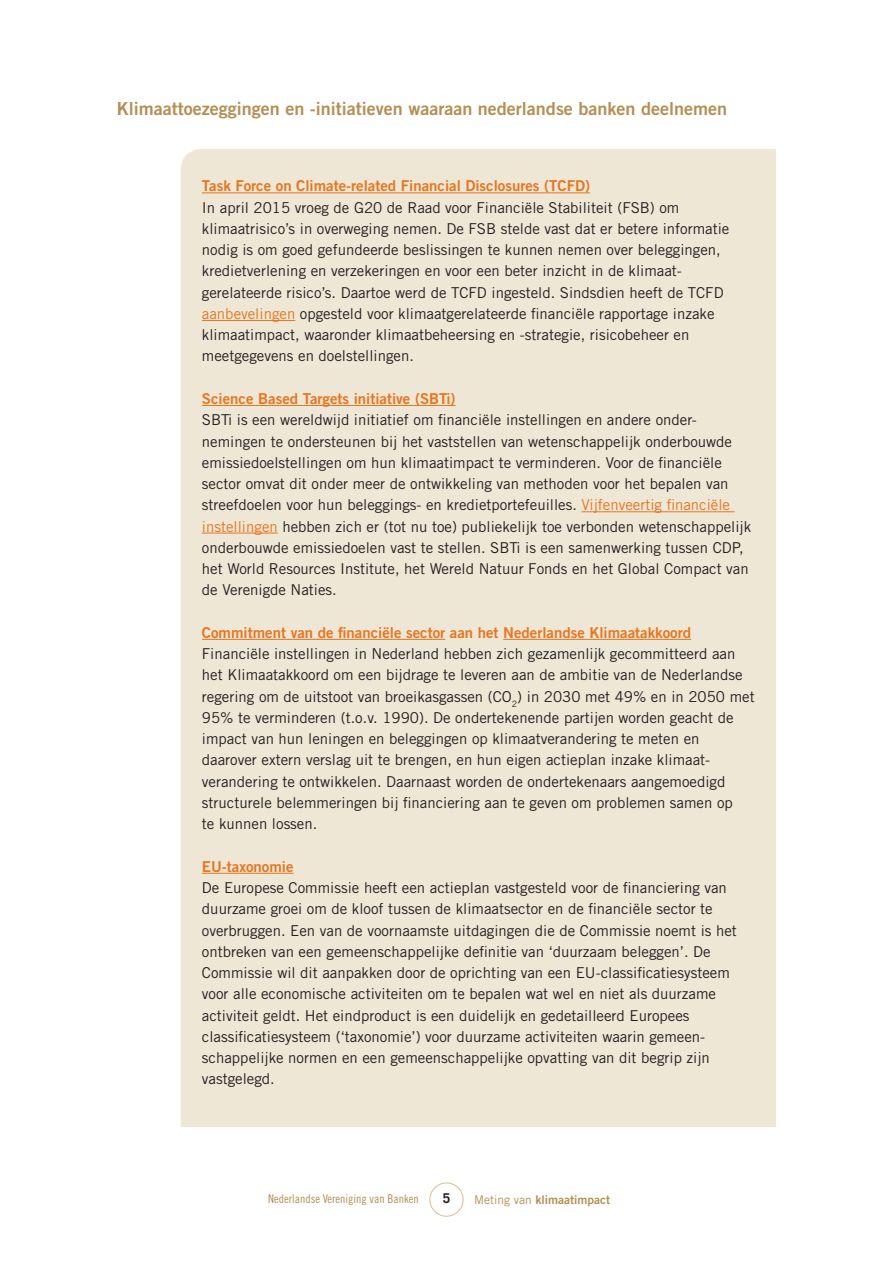
<style>
.page{position:relative;width:893px;height:1263px;background:#fff}
.page>*{position:absolute;margin:0;border:0;box-sizing:border-box;transform-origin:0 0}
.Uitdagingen{font:18px "Trade Gothic Bold Two";color:#b48f54}
.KADER_tekst{font:15px/21.3px "Trade Gothic";color:#231f20}
.KADER_kopje{font:15px "Trade Gothic Bold Two";color:#e9751e}
.t1{font:700 13.5px "Trade Gothic";color:#231f20}
.t2{font:12px "Trade Gothic Cond Eighteen";color:#b48f54}
.t3{font:12px "Trade Gothic Bold Two";color:#b48f54}
.s1{color:#e9751e}
.s2{font-family:"Trade Gothic"}
</style>
<div class="page">
<div style="left:429px;top:1182px;width:34px;height:34px;border:1px solid #d8bf91;border-radius:50%"></div>
<div style="left:181px;top:149px;width:595px;height:978px;background:#eee7d6"></div>
<hr style="left:202px;top:192px;width:388px;height:1px;background:#e9751e">
<hr style="left:202px;top:320px;width:93px;height:1px;background:#e9751e">
<hr style="left:202px;top:405px;width:254px;height:1px;background:#e9751e">
<hr style="left:582px;top:511px;width:153px;height:1px;background:#e9751e">
<hr style="left:202px;top:533px;width:76px;height:1px;background:#e9751e">
<hr style="left:202px;top:639px;width:243px;height:1px;background:#e9751e">
<hr style="left:503px;top:639px;width:188px;height:1px;background:#e9751e">
<hr style="left:202px;top:873px;width:92px;height:1px;background:#e9751e">
<p class="Uitdagingen" style="left:117px;top:98px;width:612px">Klimaattoezeggingen en -initiatieven waaraan nederlandse banken deelnemen</p>
<p class="KADER_kopje" style="left:202px;top:177px;width:390px">Task Force on Climate-related Financial Disclosures (TCFD)</p>
<p class="KADER_tekst" style="left:202px;top:196px;width:529px">In april 2015 vroeg de G20 de Raad voor Financiële Stabiliteit (FSB) om klimaatrisico’s in overweging nemen. De FSB stelde vast dat er betere informatie nodig is om goed gefundeerde beslissingen te kunnen nemen over beleggingen, kredietverlening en verzekeringen en voor een beter inzicht in de klimaat&shy;gerelateerde risico’s. Daartoe werd de TCFD ingesteld. Sindsdien heeft de TCFD <span class="s1">aanbevelingen</span> opgesteld voor klimaatgerelateerde financiële rapportage inzake klimaatimpact, waaronder klimaatbeheersing en -strategie, risicobeheer en meetgegevens en doelstellingen.</p>
<p class="KADER_kopje" style="left:202px;top:389px;width:255px">Science Based Targets initiative (SBTi)</p>
<p class="KADER_tekst" style="left:202px;top:409px;width:551px">SBTi is een wereldwijd initiatief om financiële instellingen en andere onder&shy;nemingen te ondersteunen bij het vaststellen van wetenschappelijk onderbouwde emissiedoelstellingen om hun klimaatimpact te verminderen. Voor de financiële sector omvat dit onder meer de ontwikkeling van methoden voor het bepalen van streefdoelen voor hun beleggings- en kredietportefeuilles. <span class="s1">Vijfenveertig financiële instellingen</span> hebben zich er (tot nu toe) publiekelijk toe verbonden wetenschappelijk onderbouwde emissiedoelen vast te stellen. SBTi is een samenwerking tussen CDP, het World Resources Institute, het Wereld Natuur Fonds en het Global Compact van de Verenigde Naties.</p>
<p class="KADER_kopje" style="left:202px;top:623px;width:491px">Commitment van de financiële sector aan het Nederlandse Klimaatakkoord</p>
<p class="KADER_tekst" style="left:202px;top:643px;width:554px">Financiële instellingen in Nederland hebben zich gezamenlijk gecommitteerd aan het Klimaatakkoord om een bijdrage te leveren aan de ambitie van de Nederlandse regering om de uitstoot van broeikasgassen (CO<sub>2</sub>) in 2030 met 49% en in 2050 met 95% te verminderen (t.o.v. 1990). De ondertekenende partijen worden geacht de impact van hun leningen en beleggingen op klimaatverandering te meten en daarover extern verslag uit te brengen, en hun eigen actieplan inzake klimaat&shy;verandering te ontwikkelen. Daarnaast worden de ondertekenaars aangemoedigd structurele belemmeringen bij financiering aan te geven om problemen samen op<br>te kunnen lossen.</p>
<p class="KADER_kopje" style="left:202px;top:857px;width:93px">EU-taxonomie</p>
<p class="KADER_tekst" style="left:202px;top:877px;width:536px">De Europese Commissie heeft een actieplan vastgesteld voor de financiering van duurzame groei om de kloof tussen de klimaatsector en de financiële sector te overbruggen. Een van de voornaamste uitdagingen die de Commissie noemt is het ontbreken van een gemeenschappelijke definitie van ‘duurzaam beleggen’. De Commissie wil dit aanpakken door de oprichting van een EU-classificatiesysteem voor alle economische activiteiten om te bepalen wat wel en niet als duurzame activiteit geldt. Het eindproduct is een duidelijk en gedetailleerd Europees classificatiesysteem (‘taxonomie’) voor duurzame activiteiten waarin gemeen&shy;schappelijke normen en een gemeenschappelijke opvatting van dit begrip zijn vastgelegd.</p>
<p class="t2" style="left:268px;top:1192px;width:152px">Nederlandse Vereniging van Banken</p>
<p class="t1" style="left:443px;top:1190px;width:9px">5</p>
<p class="t3" style="left:474px;top:1192px;width:137px"><span class="s2">Meting van</span> klimaatimpact</p>
</div>
